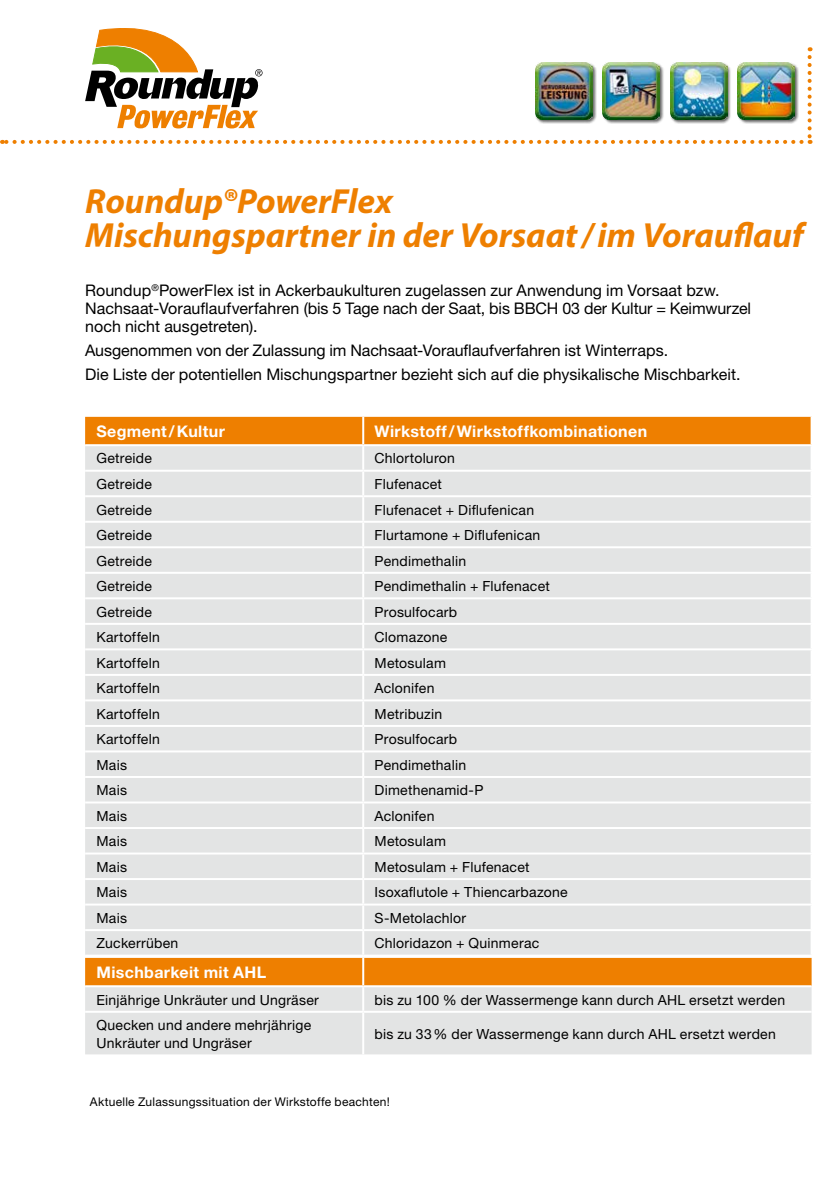
<style>
.page{position:relative;width:840px;height:1191px;background:#fff}
.page>*{position:absolute;margin:0;border:0;box-sizing:border-box;transform-origin:0 0}
.t1{font:italic 700 35px/34px "Myriad Pro";color:#ee7f00}
.t2{font:16px/18px "Helvetica Neue";color:#000}
.t3{font:700 16px "Helvetica Neue";letter-spacing:.02em;color:#fff}
.t4{font:14px/18px "Helvetica Neue";letter-spacing:.02em;color:#000}
.t5{font:12px "Helvetica Neue";letter-spacing:.02em;color:#000}
</style>
<div class="page">
<div style="left:602px;top:63px;width:61px;height:61px;background:#000;opacity:.6"></div>
<img style="left:602px;top:63px;width:57px;height:56px">
<div style="left:535px;top:63px;width:61px;height:61px;background:#000;opacity:.6"></div>
<img style="left:535px;top:63px;width:56px;height:56px">
<div style="left:670px;top:63px;width:61px;height:61px;background:#000;opacity:.6"></div>
<img style="left:670px;top:63px;width:56px;height:56px">
<div style="left:737px;top:63px;width:61px;height:61px;background:#000;opacity:.6"></div>
<img style="left:737px;top:63px;width:57px;height:56px">
<svg style="left:807px;top:57px;width:4px;height:87px"></svg>
<svg style="left:2px;top:140px;width:799px;height:4px"></svg>
<svg style="left:85px;top:28px;width:177px;height:100px"></svg>
<div style="left:85px;top:417px;width:725px;height:27px;background:#ee7f00"></div>
<div style="left:85px;top:446px;width:725px;height:508px;background:#e3e4e4"></div>
<hr style="left:362px;top:417px;width:2px;height:27px;background:#fff">
<hr style="left:362px;top:446px;width:2px;height:24px;background:#fff">
<hr style="left:85px;top:470px;width:278px;height:2px;background:#fff">
<hr style="left:363px;top:470px;width:449px;height:2px;background:#fff">
<hr style="left:362px;top:472px;width:2px;height:23px;background:#fff">
<hr style="left:85px;top:495px;width:278px;height:2px;background:#fff">
<hr style="left:363px;top:495px;width:449px;height:2px;background:#fff">
<hr style="left:362px;top:497px;width:2px;height:24px;background:#fff">
<hr style="left:85px;top:521px;width:278px;height:2px;background:#fff">
<hr style="left:363px;top:521px;width:449px;height:2px;background:#fff">
<hr style="left:362px;top:523px;width:2px;height:23px;background:#fff">
<hr style="left:85px;top:546px;width:278px;height:2px;background:#fff">
<hr style="left:363px;top:546px;width:449px;height:2px;background:#fff">
<hr style="left:362px;top:548px;width:2px;height:24px;background:#fff">
<hr style="left:85px;top:572px;width:278px;height:2px;background:#fff">
<hr style="left:363px;top:572px;width:449px;height:2px;background:#fff">
<hr style="left:362px;top:574px;width:2px;height:23px;background:#fff">
<hr style="left:85px;top:597px;width:278px;height:2px;background:#fff">
<hr style="left:363px;top:597px;width:449px;height:2px;background:#fff">
<hr style="left:362px;top:599px;width:2px;height:24px;background:#fff">
<hr style="left:85px;top:623px;width:278px;height:2px;background:#fff">
<hr style="left:363px;top:623px;width:449px;height:2px;background:#fff">
<hr style="left:362px;top:625px;width:2px;height:23px;background:#fff">
<hr style="left:85px;top:648px;width:278px;height:2px;background:#fff">
<hr style="left:363px;top:648px;width:449px;height:2px;background:#fff">
<hr style="left:362px;top:650px;width:2px;height:24px;background:#fff">
<hr style="left:85px;top:674px;width:278px;height:2px;background:#fff">
<hr style="left:363px;top:674px;width:449px;height:2px;background:#fff">
<hr style="left:362px;top:676px;width:2px;height:23px;background:#fff">
<hr style="left:85px;top:699px;width:278px;height:2px;background:#fff">
<hr style="left:363px;top:699px;width:449px;height:2px;background:#fff">
<hr style="left:362px;top:701px;width:2px;height:24px;background:#fff">
<hr style="left:85px;top:725px;width:278px;height:2px;background:#fff">
<hr style="left:363px;top:725px;width:449px;height:2px;background:#fff">
<hr style="left:362px;top:727px;width:2px;height:23px;background:#fff">
<hr style="left:85px;top:750px;width:278px;height:2px;background:#fff">
<hr style="left:363px;top:750px;width:449px;height:2px;background:#fff">
<hr style="left:362px;top:752px;width:2px;height:24px;background:#fff">
<hr style="left:85px;top:776px;width:278px;height:2px;background:#fff">
<hr style="left:363px;top:776px;width:449px;height:2px;background:#fff">
<hr style="left:362px;top:778px;width:2px;height:23px;background:#fff">
<hr style="left:85px;top:801px;width:278px;height:2px;background:#fff">
<hr style="left:363px;top:801px;width:449px;height:2px;background:#fff">
<hr style="left:362px;top:803px;width:2px;height:24px;background:#fff">
<hr style="left:85px;top:827px;width:278px;height:2px;background:#fff">
<hr style="left:363px;top:827px;width:449px;height:2px;background:#fff">
<hr style="left:362px;top:829px;width:2px;height:23px;background:#fff">
<hr style="left:85px;top:852px;width:278px;height:2px;background:#fff">
<hr style="left:363px;top:852px;width:449px;height:2px;background:#fff">
<hr style="left:362px;top:854px;width:2px;height:24px;background:#fff">
<hr style="left:85px;top:878px;width:278px;height:2px;background:#fff">
<hr style="left:363px;top:878px;width:449px;height:2px;background:#fff">
<hr style="left:362px;top:880px;width:2px;height:23px;background:#fff">
<hr style="left:85px;top:929px;width:278px;height:2px;background:#fff">
<hr style="left:363px;top:929px;width:449px;height:2px;background:#fff">
<hr style="left:85px;top:903px;width:278px;height:2px;background:#fff">
<hr style="left:363px;top:903px;width:449px;height:2px;background:#fff">
<hr style="left:362px;top:931px;width:2px;height:23px;background:#fff">
<hr style="left:362px;top:905px;width:2px;height:24px;background:#fff">
<div style="left:85px;top:958px;width:726px;height:27px;background:#ee7f00"></div>
<div style="left:85px;top:987px;width:726px;height:67px;background:#e3e4e4"></div>
<hr style="left:362px;top:958px;width:2px;height:27px;background:#fff">
<hr style="left:362px;top:987px;width:2px;height:23px;background:#fff">
<hr style="left:85px;top:1010px;width:278px;height:2px;background:#fff">
<hr style="left:363px;top:1010px;width:448px;height:2px;background:#fff">
<hr style="left:362px;top:1012px;width:2px;height:42px;background:#fff">
<h1 class="t1" style="left:85px;top:183px;width:719px">Roundup®PowerFlex<br>Mischungspartner in der Vorsaat/im Vorauflauf</h1>
<p class="t2" style="left:85px;top:281px;width:667px">Roundup<sup>®</sup>PowerFlex ist in Ackerbaukulturen zugelassen zur Anwendung im Vorsaat bzw.<br>Nachsaat-Vorauflaufverfahren (bis 5 Tage nach der Saat, bis BBCH 03 der Kultur = Keimwurzel noch nicht ausgetreten).</p>
<p class="t2" style="left:85px;top:338px;width:656px;line-height:23.6px">Ausgenommen von der Zulassung im Nachsaat-Vorauflaufverfahren ist Winterraps.<br>Die Liste der potentiellen Mischungspartner bezieht sich auf die physikalische Mischbarkeit.</p>
<p class="t3" style="left:96px;top:422px;width:130px">Segment / Kultur</p>
<p class="t3" style="left:374px;top:422px;width:274px">Wirkstoff / Wirkstoffkombinationen</p>
<p class="t4" style="left:96px;top:449px;width:57px">Getreide</p>
<p class="t4" style="left:374px;top:449px;width:82px">Chlortoluron</p>
<p class="t4" style="left:96px;top:475px;width:57px">Getreide</p>
<p class="t4" style="left:374px;top:475px;width:69px">Flufenacet</p>
<p class="t4" style="left:96px;top:500px;width:57px">Getreide</p>
<p class="t4" style="left:374px;top:500px;width:161px">Flufenacet + Diflufenican</p>
<p class="t4" style="left:96px;top:526px;width:57px">Getreide</p>
<p class="t4" style="left:374px;top:526px;width:167px">Flurtamone + Diflufenican</p>
<p class="t4" style="left:96px;top:551px;width:57px">Getreide</p>
<p class="t4" style="left:374px;top:551px;width:93px">Pendimethalin</p>
<p class="t4" style="left:96px;top:577px;width:57px">Getreide</p>
<p class="t4" style="left:374px;top:577px;width:177px">Pendimethalin + Flufenacet</p>
<p class="t4" style="left:96px;top:602px;width:57px">Getreide</p>
<p class="t4" style="left:374px;top:602px;width:84px">Prosulfocarb</p>
<p class="t4" style="left:96px;top:628px;width:65px">Kartoffeln</p>
<p class="t4" style="left:374px;top:628px;width:74px">Clomazone</p>
<p class="t4" style="left:96px;top:653px;width:65px">Kartoffeln</p>
<p class="t4" style="left:374px;top:653px;width:73px">Metosulam</p>
<p class="t4" style="left:96px;top:679px;width:65px">Kartoffeln</p>
<p class="t4" style="left:374px;top:679px;width:61px">Aclonifen</p>
<p class="t4" style="left:96px;top:704px;width:65px">Kartoffeln</p>
<p class="t4" style="left:374px;top:704px;width:69px">Metribuzin</p>
<p class="t4" style="left:96px;top:730px;width:65px">Kartoffeln</p>
<p class="t4" style="left:374px;top:730px;width:84px">Prosulfocarb</p>
<p class="t4" style="left:96px;top:755px;width:32px">Mais</p>
<p class="t4" style="left:374px;top:755px;width:93px">Pendimethalin</p>
<p class="t4" style="left:96px;top:781px;width:32px">Mais</p>
<p class="t4" style="left:374px;top:781px;width:110px">Dimethenamid-P</p>
<p class="t4" style="left:96px;top:806px;width:32px">Mais</p>
<p class="t4" style="left:374px;top:806px;width:61px">Aclonifen</p>
<p class="t4" style="left:96px;top:832px;width:32px">Mais</p>
<p class="t4" style="left:374px;top:832px;width:73px">Metosulam</p>
<p class="t4" style="left:96px;top:857px;width:32px">Mais</p>
<p class="t4" style="left:374px;top:857px;width:156px">Metosulam + Flufenacet</p>
<p class="t4" style="left:96px;top:883px;width:32px">Mais</p>
<p class="t4" style="left:374px;top:883px;width:195px">Isoxaflutole + Thiencarbazone</p>
<p class="t4" style="left:96px;top:908px;width:32px">Mais</p>
<p class="t4" style="left:374px;top:908px;width:93px">S-Metolachlor</p>
<p class="t4" style="left:96px;top:934px;width:83px">Zuckerrüben</p>
<p class="t4" style="left:374px;top:934px;width:166px">Chloridazon + Quinmerac</p>
<p class="t3" style="left:96px;top:962px;width:171px">Mischbarkeit mit AHL</p>
<p class="t4" style="left:96px;top:990px;width:224px">Einjährige Unkräuter und Ungräser</p>
<p class="t4" style="left:374px;top:990px;width:412px">bis zu 100 % der Wassermenge kann durch AHL ersetzt werden</p>
<p class="t4" style="left:96px;top:1015px;width:216px">Quecken und andere mehrjährige<br>Unkräuter und Ungräser</p>
<p class="t4" style="left:374px;top:1024px;width:402px">bis zu 33% der Wassermenge kann durch AHL ersetzt werden</p>
<p class="t5" style="left:90px;top:1094px;width:301px">Aktuelle Zulassungssituation der Wirkstoffe beachten!</p>
</div>
